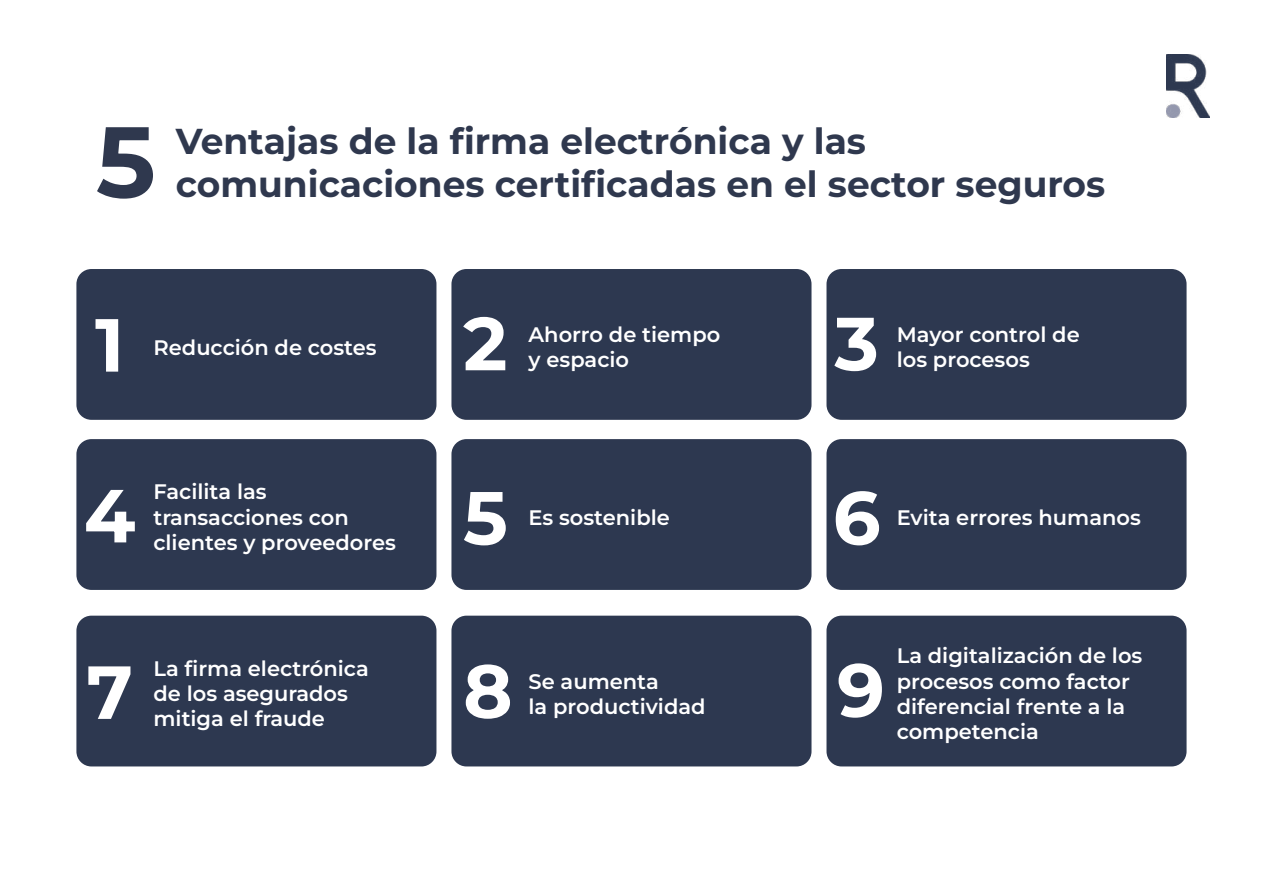
<style>
.page{position:relative;width:1263px;height:893px;background:#fff}
.page>*{position:absolute;margin:0;border:0;box-sizing:border-box;transform-origin:0 0}
.t1{font:700 100.35px "Montserrat";color:#2f384e}
.t2{font:700 75px "Montserrat";color:#fff}
.t3{font:700 36px "Montserrat";color:#2f384e}
.t4{font:600 21px/25.2px "Montserrat";color:#fff}
</style>
<div class="page">
<img style="left:1166px;top:54px;width:43px;height:64px">
<div style="left:76px;top:269px;width:360px;height:151px;background:#2d3850;border-radius:15px"></div>
<div style="left:76px;top:439px;width:360px;height:151px;background:#2d3850;border-radius:15px"></div>
<div style="left:76px;top:616px;width:360px;height:150px;background:#2d3850;border-radius:15px"></div>
<div style="left:451px;top:269px;width:360px;height:151px;background:#2d3850;border-radius:15px"></div>
<div style="left:451px;top:439px;width:360px;height:151px;background:#2d3850;border-radius:15px"></div>
<div style="left:451px;top:616px;width:360px;height:150px;background:#2d3850;border-radius:15px"></div>
<div style="left:826px;top:269px;width:360px;height:151px;background:#2d3850;border-radius:15px"></div>
<div style="left:826px;top:439px;width:360px;height:151px;background:#2d3850;border-radius:15px"></div>
<div style="left:826px;top:616px;width:360px;height:150px;background:#2d3850;border-radius:15px"></div>
<h1 class="t1" style="left:96px;top:95px;width:61px">5</h1>
<h3 class="t3" style="left:176px;top:117px;width:692px">Ventajas de la firma electrónica y las</h3>
<h3 class="t3" style="left:176px;top:161px;width:931px">comunicaciones certificadas en el sector seguros</h3>
<h2 class="t2" style="left:95px;top:295px;width:31px">1</h2>
<p class="t4" style="left:153px;top:334px;width:225px">Reducción de costes</p>
<h2 class="t2" style="left:463px;top:294px;width:46px">2</h2>
<h2 class="t2" style="left:834px;top:294px;width:46px">3</h2>
<p class="t4" style="left:529px;top:321px;width:193px">Ahorro de tiempo y espacio</p>
<p class="t4" style="left:897px;top:321px;width:184px">Mayor control de los procesos</p>
<p class="t4" style="left:153px;top:479px;width:244px">Facilita las transacciones con clientes y proveedores</p>
<h2 class="t2" style="left:84px;top:466px;width:53px">4</h2>
<h2 class="t2" style="left:463px;top:468px;width:46px">5</h2>
<h2 class="t2" style="left:833px;top:468px;width:49px">6</h2>
<p class="t4" style="left:528px;top:504px;width:143px">Es sostenible</p>
<p class="t4" style="left:897px;top:504px;width:246px">Evita errores humanos</p>
<p class="t4" style="left:153px;top:655px;width:217px">La firma electrónica de los asegurados mitiga el fraude</p>
<h2 class="t2" style="left:86px;top:642px;width:48px">7</h2>
<h2 class="t2" style="left:463px;top:641px;width:51px">8</h2>
<h2 class="t2" style="left:837px;top:640px;width:49px">9</h2>
<p class="t4" style="left:528px;top:668px;width:179px">Se aumenta<br>la productividad</p>
<p class="t4" style="left:897px;top:643px;width:247px">La digitalización de los procesos como factor diferencial frente a la competencia</p>
</div>
